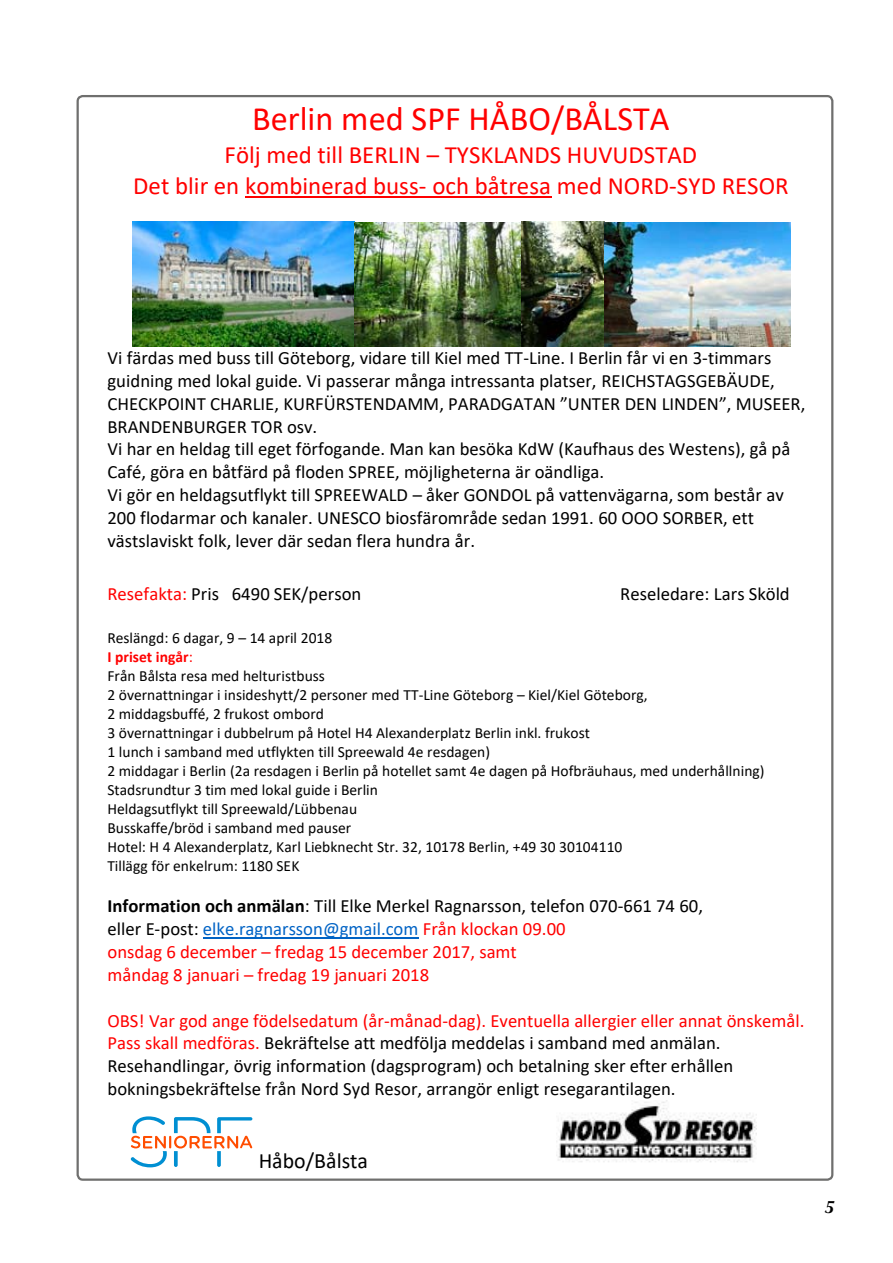
<style>
.page{position:relative;width:893px;height:1263px;background:#fff}
.page>*{position:absolute;margin:0;border:0;box-sizing:border-box;transform-origin:0 0}
.t1{font:34.2px "Calibri";color:#f00}
.t2{font:24.9px/30.5px "Calibri";color:#f00;text-align:center}
.t3{font:21.9px "Calibri";color:#000}
.t4{font:18.75px/22.8px "Calibri";color:#000}
.t5{font:18.75px/23px "Calibri";color:#f00}
.t6{font:italic 700 18px "Optima";color:#000}
.t7{font:15.6px/19px "Calibri";color:#000}
.s1{color:#f00}
.s2{font-weight:700;color:#f00}
.s3{font-weight:700;color:#000}
.s4{color:#000}
.s5{color:#0063c5}
</style>
<div class="page">
<hr style="left:245px;top:197px;width:306px;height:1px;background:#f00">
<hr style="left:203px;top:937px;width:215px;height:1px;background:#0063c5">
<img style="left:132px;top:221px;width:658px;height:125px">
<svg style="left:131px;top:1116px;width:121px;height:51px"></svg>
<img style="left:558px;top:1100px;width:199px;height:62px">
<h1 class="t1" style="left:252px;top:95px;width:419px">Berlin med SPF HÅBO/BÅLSTA</h1>
<h2 class="t2" style="left:133px;top:139px;width:657px">Följ med till BERLIN – TYSKLANDS HUVUDSTAD<br>Det blir en kombinerad buss- och båtresa med NORD-SYD RESOR</h2>
<p class="t4" style="left:107px;top:346px;width:699px">Vi färdas med buss till Göteborg, vidare till Kiel med TT-Line. I Berlin får vi en 3-timmars guidning med lokal guide. Vi passerar många intressanta platser, REICHSTAGSGEBÄUDE, CHECKPOINT CHARLIE, KURFÜRSTENDAMM, PARADGATAN ”UNTER DEN LINDEN”, MUSEER, BRANDENBURGER TOR osv.<br>Vi har en heldag till eget förfogande. Man kan besöka KdW (Kaufhaus des Westens), gå på Café, göra en båtfärd på floden SPREE, möjligheterna är oändliga.<br>Vi gör en heldagsutflykt till SPREEWALD – åker GONDOL på vattenvägarna, som består av 200 flodarmar och kanaler. UNESCO biosfärområde sedan 1991. 60 OOO SORBER, ett västslaviskt folk, lever där sedan flera hundra år.</p>
<p class="t4" style="left:107px;top:582px;width:255px"><span class="s1">Resefakta:</span> Pris 6490 SEK/person</p>
<p class="t4" style="left:620px;top:582px;width:171px">Reseledare: Lars Sköld</p>
<p class="t7" style="left:107px;top:628px;width:659px">Reslängd: 6 dagar, 9 – 14 april 2018<br><span class="s2">I priset ingår</span><span class="s1">:<br></span>Från Bålsta resa med helturistbuss<br>2 övernattningar i insideshytt/2 personer med TT-Line Göteborg – Kiel/Kiel Göteborg,<br>2 middagsbuffé, 2 frukost ombord<br>3 övernattningar i dubbelrum på Hotel H4 Alexanderplatz Berlin inkl. frukost<br>1 lunch i samband med utflykten till Spreewald 4e resdagen)<br>2 middagar i Berlin (2a resdagen i Berlin på hotellet samt 4e dagen på Hofbräuhaus, med underhållning)<br>Stadsrundtur 3 tim med lokal guide i Berlin<br>Heldagsutflykt till Spreewald/Lübbenau<br>Busskaffe/bröd i samband med pauser<br>Hotel: H 4 Alexanderplatz, Karl Liebknecht Str. 32, 10178 Berlin, +49 30 30104110<br>Tillägg för enkelrum: 1180 SEK</p>
<p class="t5" style="left:107px;top:894px;width:597px"><span class="s3">Information och anmälan</span><span class="s4">: Till Elke Merkel Ragnarsson, telefon 070-661 74 60, eller E-post:</span> <span class="s5">elke.ragnarsson@gmail.com</span> Från klockan 09.00<br>onsdag 6 december – fredag 15 december 2017, samt<br>måndag 8 januari – fredag 19 januari 2018</p>
<p class="t4" style="left:107px;top:1008px;width:699px"><span class="s1">OBS! Var god ange födelsedatum (år-månad-dag). Eventuella allergier eller annat önskemål.<br>Pass skall medföras.</span> Bekräftelse att medfölja meddelas i samband med anmälan.<br>Resehandlingar, övrig information (dagsprogram) och betalning sker efter erhållen bokningsbekräftelse från Nord Syd Resor, arrangör enligt resegarantilagen.</p>
<p class="t3" style="left:259px;top:1145px;width:111px">Håbo/Bålsta</p>
<p class="t6" style="left:824px;top:1196px;width:12px">5</p>
</div>
